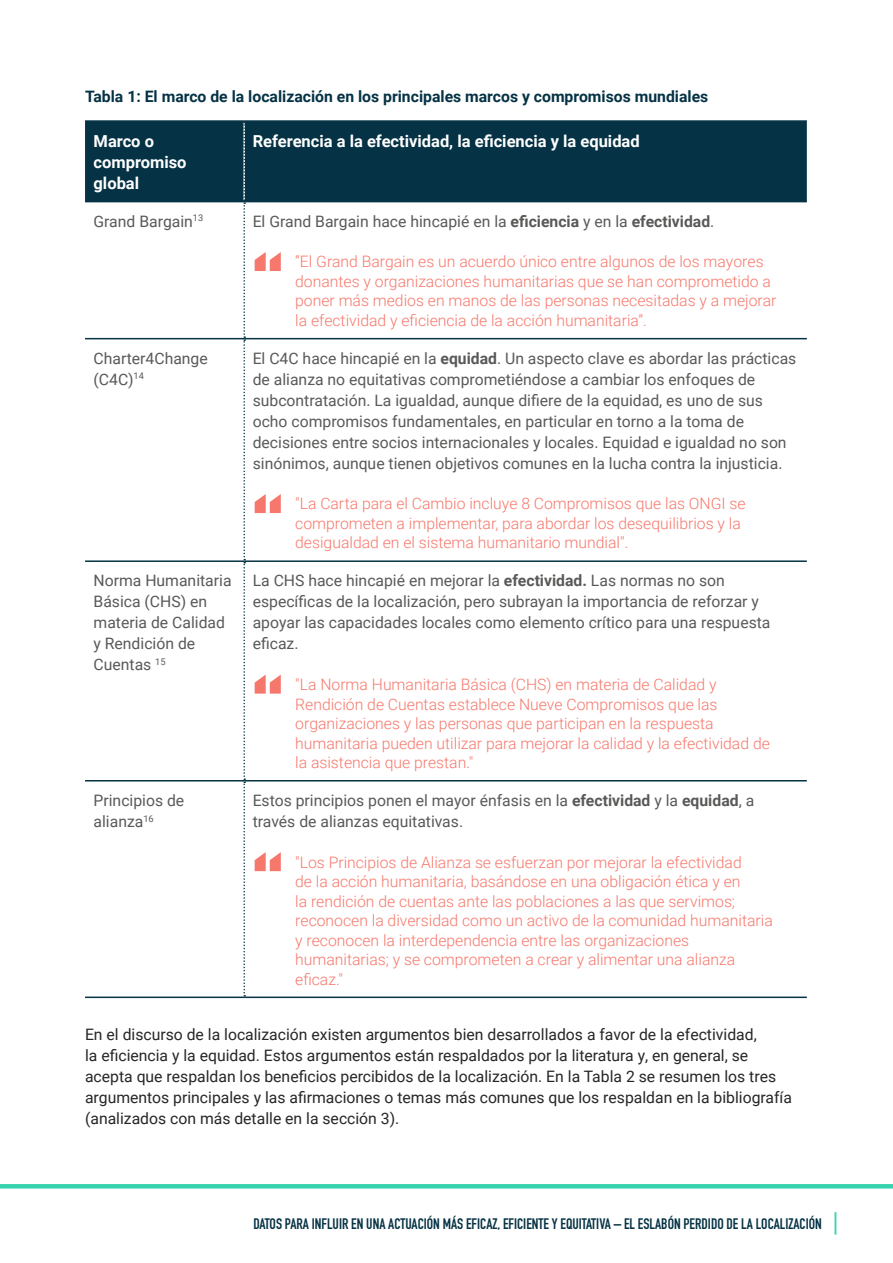
<style>
.page{position:relative;width:893px;height:1263px;background:#fff}
.page>*{position:absolute;margin:0;border:0;box-sizing:border-box;transform-origin:0 0}
.t1{font:700 108px "DIN Condensed";color:#f6776b}
.t2{font:700 16.5px/21px "Roboto";color:#fff}
.t3{font:300 15.75px/19.5px "Roboto";color:#f6776b}
.t4{font:15.75px/21px "Roboto";color:#595958}
.t5{font:15.75px/21px "Roboto";color:#262626}
.t6{font:700 15.75px "Roboto";color:#053244}
.t7{font:700 15px "DIN Condensed";color:#053244}
.s1{font-weight:700}
.s2{font-size:22.5px;color:#36d3ae}
</style>
<div class="page">
<svg style="left:1px;top:1184px;width:892px;height:4px;background:#39d3af"></svg>
<div style="left:85px;top:122px;width:722px;height:79px;background:#053244"></div>
<hr style="left:85px;top:120px;width:159px;height:2px;background:#053244">
<hr style="left:244px;top:120px;width:563px;height:2px;background:#053244">
<hr style="left:85px;top:201px;width:159px;height:1px;background:#053244">
<hr style="left:244px;top:201px;width:563px;height:1px;background:#053244">
<hr style="left:85px;top:338px;width:159px;height:1px;background:#053244">
<hr style="left:244px;top:338px;width:563px;height:1px;background:#053244">
<hr style="left:85px;top:560px;width:159px;height:2px;background:#053244">
<hr style="left:244px;top:560px;width:563px;height:2px;background:#053244">
<hr style="left:85px;top:780px;width:159px;height:1px;background:#053244">
<hr style="left:244px;top:780px;width:563px;height:1px;background:#053244">
<hr style="left:85px;top:996px;width:159px;height:2px;background:#053244">
<hr style="left:244px;top:996px;width:563px;height:2px;background:#053244">
<svg style="left:243px;top:122px;width:2px;height:874px"></svg>
<p class="t6" style="left:85px;top:85px;width:625px">Tabla 1: El marco de la localización en los principales marcos y compromisos mundiales</p>
<p class="t2" style="left:94px;top:130px;width:95px">Marco o compromiso global</p>
<p class="t2" style="left:253px;top:130px;width:389px">Referencia a la efectividad, la eficiencia y la equidad</p>
<p class="t4" style="left:94px;top:210px;width:111px">Grand Bargain<sup>13</sup></p>
<p class="t4" style="left:253px;top:210px;width:463px">El Grand Bargain hace hincapié en la <span class="s1">eficiencia</span> y en la <span class="s1">efectividad</span>.</p>
<h1 class="t1" style="left:253px;top:218px;width:32px">“</h1>
<p class="t3" style="left:295px;top:251px;width:483px">“El Grand Bargain es un acuerdo único entre algunos de los mayores donantes y organizaciones humanitarias que se han comprometido a poner más medios en manos de las personas necesitadas y a mejorar la efectividad y eficiencia de la acción humanitaria”.</p>
<p class="t4" style="left:94px;top:347px;width:116px">Charter4Change (C4C)<sup>14</sup></p>
<p class="t4" style="left:253px;top:347px;width:545px">El C4C hace hincapié en la <span class="s1">equidad</span>. Un aspecto clave es abordar las prácticas de alianza no equitativas comprometiéndose a cambiar los enfoques de subcontratación. La igualdad, aunque difiere de la equidad, es uno de sus ocho compromisos fundamentales, en particular en torno a la toma de decisiones entre socios internacionales y locales. Equidad e igualdad no son sinónimos, aunque tienen objetivos comunes en la lucha contra la injusticia.</p>
<h1 class="t1" style="left:253px;top:460px;width:32px">“</h1>
<p class="t3" style="left:295px;top:493px;width:452px">"La Carta para el Cambio incluye 8 Compromisos que las ONGI se comprometen a implementar, para abordar los desequilibrios y la desigualdad en el sistema humanitario mundial".</p>
<p class="t4" style="left:94px;top:569px;width:140px">Norma Humanitaria<br>Básica (CHS) en materia de Calidad y Rendición de<br>Cuentas <sup>15</sup></p>
<p class="t4" style="left:253px;top:569px;width:519px">La CHS hace hincapié en mejorar la <span class="s1">efectividad.</span> Las normas no son específicas de la localización, pero subrayan la importancia de reforzar y apoyar las capacidades locales como elemento crítico para una respuesta eficaz.</p>
<h1 class="t1" style="left:253px;top:641px;width:32px">“</h1>
<p class="t3" style="left:295px;top:674px;width:476px">"La Norma Humanitaria Básica (CHS) en materia de Calidad y Rendición de Cuentas establece Nueve Compromisos que las organizaciones y las personas que participan en la respuesta humanitaria pueden utilizar para mejorar la calidad y la efectividad de la asistencia que prestan."</p>
<p class="t4" style="left:94px;top:789px;width:92px">Principios de alianza<sup>16</sup></p>
<p class="t4" style="left:253px;top:789px;width:503px">Estos principios ponen el mayor énfasis en la <span class="s1">efectividad</span> y la <span class="s1">equidad</span>, a través de alianzas equitativas.</p>
<h1 class="t1" style="left:253px;top:818px;width:32px">“</h1>
<p class="t3" style="left:295px;top:852px;width:479px">"Los Principios de Alianza se esfuerzan por mejorar la efectividad<br>de la acción humanitaria, basándose en una obligación ética y en<br>la rendición de cuentas ante las poblaciones a las que servimos; reconocen la diversidad como un activo de la comunidad humanitaria y reconocen la interdependencia entre las organizaciones humanitarias; y se comprometen a crear y alimentar una alianza eficaz."</p>
<p class="t5" style="left:85px;top:1024px;width:708px">En el discurso de la localización existen argumentos bien desarrollados a favor de la efectividad,<br>la eficiencia y la equidad. Estos argumentos están respaldados por la literatura y, en general, se acepta que respaldan los beneficios percibidos de la localización. En la Tabla 2 se resumen los tres argumentos principales y las afirmaciones o temas más comunes que los respaldan en la bibliografía (analizados con más detalle en la sección 3).</p>
<p class="t7" style="left:253px;top:1213px;width:586px">DATOS PARA INFLUIR EN UNA ACTUACIÓN MÁS EFICAZ, EFICIENTE Y EQUITATIVA – EL ESLABÓN PERDIDO DE LA LOCALIZACIÓN <span class="s2">|</span></p>
</div>
